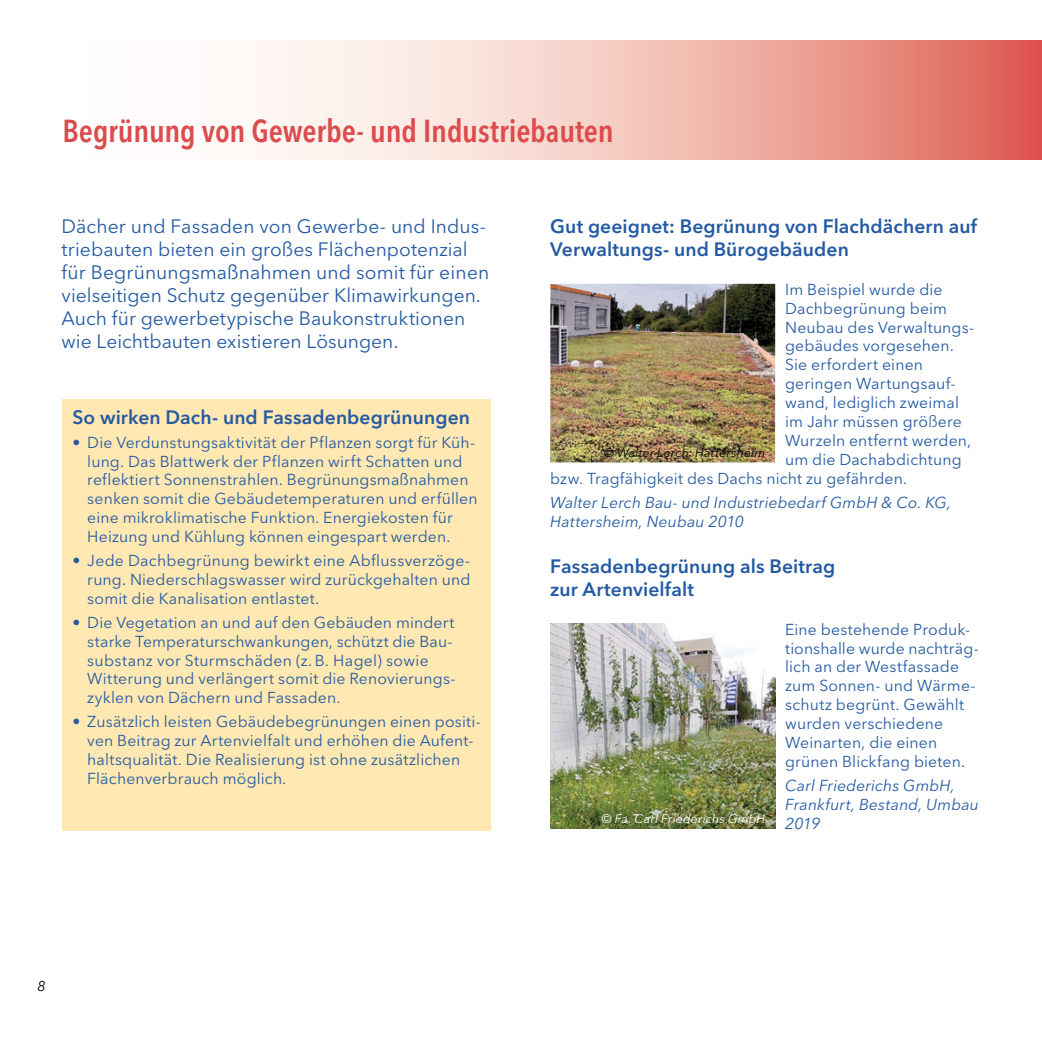
<style>
.page{position:relative;width:1042px;height:1042px;background:#fff}
.page>*{position:absolute;margin:0;border:0;box-sizing:border-box;transform-origin:0 0}
.t1{font:600 condensed 31.5px "Avenir Next LT Pro";letter-spacing:-.005em;color:#dd4b4d}
.t2{font:19.25px/23.1px "Avenir Next LT Pro";letter-spacing:.005em;color:#245aa3}
.t3{font:600 19.25px/23.1px "Avenir Next LT Pro";letter-spacing:.005em;color:#245aa3}
.t4{font:15.75px/18.9px "Avenir Next LT Pro";letter-spacing:.01em;color:#245aa3}
.t5{font:italic 15.75px/18.9px "Avenir Next LT Pro";letter-spacing:.005em;color:#245aa3}
.t6{font:italic 14px "Avenir Next LT Pro";color:#000}
.t7{font:italic 12.25px "Avenir Next LT Pro";letter-spacing:.015em;color:#000}
.t8{font:italic 12.25px "Avenir Next LT Pro";letter-spacing:.015em;color:#fff}
.s1{font-family:"Avenir";font-weight:300}
</style>
<div class="page">
<svg style="left:259px;top:40px;width:783px;height:119px;background:#f1bab1"></svg>
<div style="left:63px;top:399px;width:428px;height:431px;background:#ffe8b1"></div>
<img style="left:550px;top:623px;width:225px;height:205px">
<img style="left:550px;top:284px;width:225px;height:178px">
<h1 class="t1" style="left:63px;top:111px;width:553px">Begrünung von Gewerbe- und Industriebauten</h1>
<p class="t2" style="left:62px;top:214px;width:429px">Dächer und Fassaden von Gewerbe- und Indus&shy;triebauten bieten ein großes Flächenpotenzial für Begrünungsmaßnahmen und somit für einen vielseitigen Schutz gegenüber Klimawirkungen.<br>Auch für gewerbetypische Baukonstruktionen wie Leichtbauten existieren Lösungen.</p>
<p class="t3" style="left:550px;top:214px;width:428px">Gut geeignet: Begrünung von Flachdächern auf<br>Verwaltungs- und Bürogebäuden</p>
<p class="t4" style="left:785px;top:280px;width:159px">Im Beispiel wurde die</p>
<p class="t4" style="left:785px;top:299px;width:163px">Dachbegrünung beim</p>
<p class="t4" style="left:785px;top:317px;width:190px">Neubau des Verwaltungs-</p>
<p class="t4" style="left:785px;top:336px;width:170px">gebäudes vorgesehen.</p>
<p class="t4" style="left:785px;top:355px;width:139px">Sie erfordert einen</p>
<p class="t4" style="left:785px;top:374px;width:172px">geringen Wartungsauf-</p>
<p class="t4" style="left:785px;top:393px;width:175px">wand, lediglich zweimal</p>
<p class="t4" style="left:785px;top:412px;width:178px">im Jahr müssen grö<span class="s1">ß</span>ere</p>
<p class="t4" style="left:785px;top:431px;width:188px">Wurzeln entfernt werden,</p>
<p class="t4" style="left:785px;top:450px;width:178px">um die Dachabdichtung</p>
<p class="t4" style="left:550px;top:469px;width:358px">bzw. Tragfähigkeit des Dachs nicht zu gefährden.</p>
<p class="t5" style="left:550px;top:493px;width:402px">Walter Lerch Bau- und Industriebedarf GmbH &amp; Co. KG,<br>Hattersheim, Neubau 2010</p>
<p class="t3" style="left:550px;top:554px;width:286px">Fassadenbegrünung als Beitrag zur Artenvielfalt</p>
<p class="t4" style="left:785px;top:619px;width:195px">Eine bestehende Produk&shy;tionshalle wurde nachträg&shy;lich an der Westfassade zum Sonnen- und Wärme&shy;schutz begrünt. Gewählt wurden verschiedene<br>Weinarten, die einen grünen Blickfang bieten.</p>
<p class="t5" style="left:785px;top:776px;width:195px">Carl Friederichs GmbH,<br>Frankfurt, Bestand, Umbau<br>2019</p>
<p class="t3" style="left:72px;top:405px;width:399px">So wirken Dach- und Fassadenbegrünungen</p>
<p class="t4" style="left:87px;top:433px;width:392px;text-indent:-15px">• Die Verdunstungsaktivität der Pflanzen sorgt für Küh&shy;lung. Das Blattwerk der Pflanzen wirft Schatten und reflektiert Sonnenstrahlen. Begrünungsmaßnahmen senken somit die Gebäudetemperaturen und erfüllen eine mikroklimatische Funktion. Energiekosten für Heizung und Kühlung können eingespart werden.</p>
<p class="t4" style="left:87px;top:551px;width:385px;text-align:justify;text-indent:-15px">• Jede Dachbegrünung bewirkt eine Abflussverzöge&shy;rung. Niederschlagswasser wird zurückgehalten und somit die Kanalisation entlastet.</p>
<p class="t4" style="left:87px;top:613px;width:369px;text-indent:-15px">• Die Vegetation an und auf den Gebäuden mindert starke Temperaturschwankungen, schützt die Bau&shy;substanz vor Sturmschäden (z.B. Hagel) sowie Witterung und verlängert somit die Renovierungs&shy;zyklen von Dächern und Fassaden.</p>
<p class="t4" style="left:87px;top:712px;width:395px;text-indent:-15px">• Zusätzlich leisten Gebäudebegrünungen einen positi&shy;ven Beitrag zur Artenvielfalt und erhöhen die Aufent&shy;haltsqualität. Die Realisierung ist ohne zusätzlichen Flächenverbrauch möglich.</p>
<p class="t7" style="left:604px;top:445px;width:163px">© Walter Lerch, Hattersheim</p>
<p class="t8" style="left:602px;top:811px;width:165px">© Fa. Carl Friederichs GmbH</p>
<p class="t6" style="left:38px;top:977px;width:10px">8</p>
</div>
